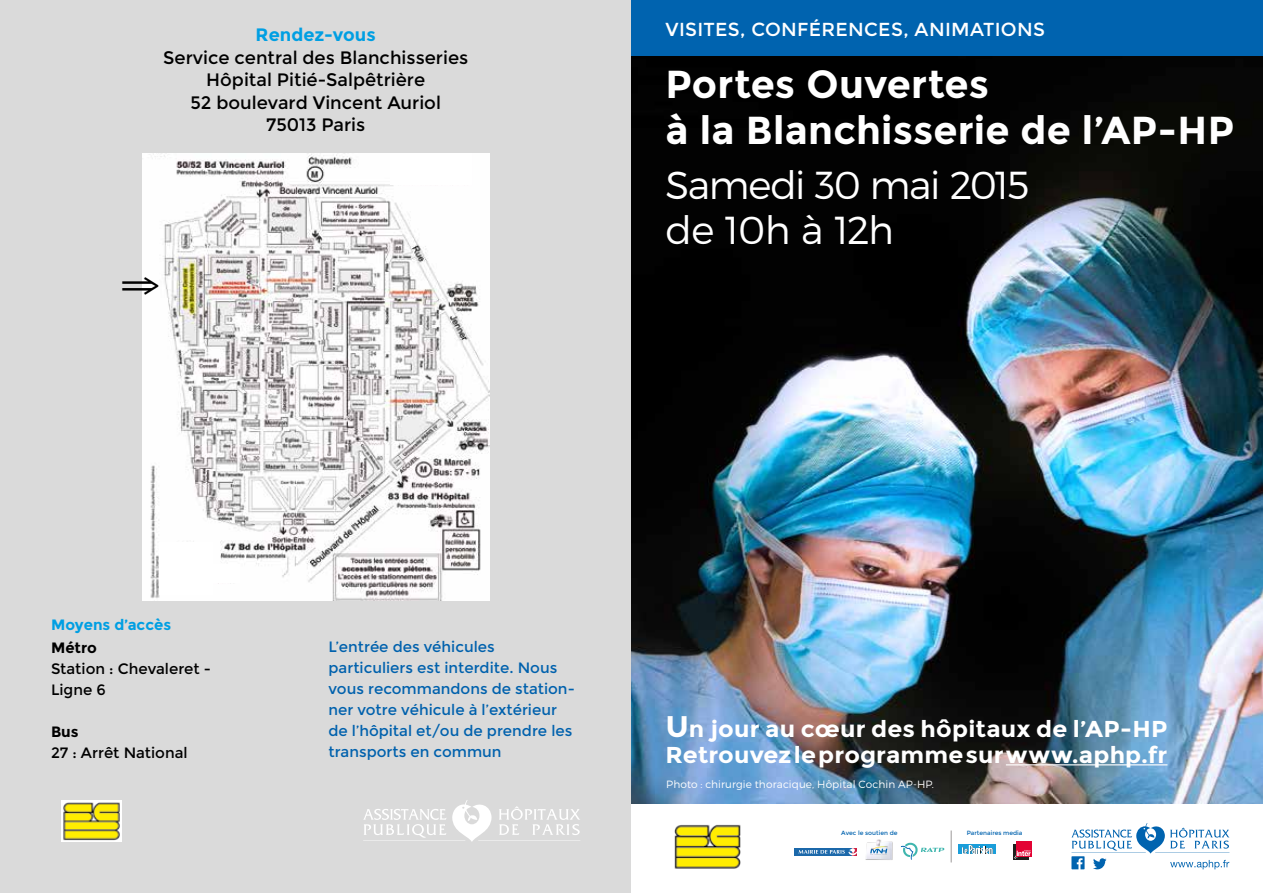
<style>
.page{position:relative;width:1263px;height:893px;background:#fff}
.page>*{position:absolute;margin:0;border:0;box-sizing:border-box;transform-origin:0 0}
.t1{font:700 39px/45.6px "Montserrat";letter-spacing:.005em;color:#fff}
.t2{font:300 39px/45px "Montserrat";letter-spacing:-.04em;color:#fff}
.t3{font:700 22.95px/26.4px "Montserrat";letter-spacing:.005em;color:#fff;scale:1.05 1}
.t4{font:18.75px "Montserrat";letter-spacing:.015em;color:#fff}
.t5{font:18px/22.5px "Montserrat";color:#000;text-align:center}
.t6{font:700 18px "Montserrat";color:#009fe3}
.t7{font:15px/21px "Montserrat";color:#0061ad}
.t8{font:15px/21px "Montserrat";color:#000}
.t9{font:700 15px "Montserrat";color:#009fe3}
.t10{font:700 15px "Montserrat";color:#000}
.t11{font:300 10.5px "Montserrat";letter-spacing:.005em;color:#fff}
.t12{font:6.15px "Montserrat";color:#0063af}
.s1{font-size:29.85px}
</style>
<div class="page">
<div style="left:0;top:0;width:631px;height:893px;background:#dadada"></div>
<img style="left:142px;top:153px;width:347px;height:447px">
<div style="left:390px;top:153px;width:82px;height:32px;background:#fff"></div>
<div style="left:159px;top:543px;width:54px;height:52px;background:#fff"></div>
<div style="left:208px;top:564px;width:32px;height:19px;background:#fff"></div>
<img style="left:631px;top:55px;width:632px;height:749px">
<div style="left:631px;top:0;width:632px;height:55px;background:#0063af"></div>
<svg style="left:1071px;top:823px;width:158px;height:46px"></svg>
<div style="left:794px;top:848px;width:62px;height:7px;background:#1b68aa"></div>
<svg style="left:799px;top:848px;width:58px;height:7px"></svg>
<svg style="left:901px;top:843px;width:43px;height:17px"></svg>
<img style="left:877px;top:839px;width:16px;height:21px">
<svg style="left:865px;top:840px;width:27px;height:20px"></svg>
<div style="left:1013px;top:844px;width:15px;height:16px;background:#1e1e1c"></div>
<div style="left:1016px;top:841px;width:15px;height:16px;background:#e30334"></div>
<svg style="left:1014px;top:850px;width:16px;height:9px"></svg>
<div style="left:958px;top:845px;width:38px;height:9px;background:#1a9eda"></div>
<svg style="left:962px;top:845px;width:31px;height:9px"></svg>
<hr style="left:951px;top:830px;width:1px;height:32px;background:#9c9a9a">
<img style="left:674px;top:824px;width:67px;height:45px">
<svg style="left:363px;top:800px;width:217px;height:42px"></svg>
<hr style="left:1006px;top:764px;width:161px;height:1px;background:#fff">
<img style="left:61px;top:801px;width:61px;height:41px">
<svg style="left:142px;top:277px;width:16px;height:17px"></svg>
<p class="t6" style="left:256px;top:24px;width:122px">Rendez-vous</p>
<p class="t5" style="left:163px;top:46px;width:306px">Service central des Blanchisseries<br>Hôpital Pitié-Salpêtrière<br>52 boulevard Vincent Auriol<br>75013 Paris</p>
<p class="t4" style="left:665px;top:19px;width:381px">VISITES, CONFÉRENCES, ANIMATIONS</p>
<h1 class="t1" style="left:665px;top:62px;width:570px">Portes Ouvertes<br>à la Blanchisserie de l’AP-HP</h1>
<h1 class="t2" style="left:665px;top:162px;width:366px">Samedi 30 mai 2015 de 10h à 12h</h1>
<p class="t9" style="left:51px;top:616px;width:122px">Moyens d’accès</p>
<p class="t10" style="left:51px;top:638px;width:47px">Métro</p>
<p class="t8" style="left:51px;top:658px;width:161px">Station : Chevaleret -<br>Ligne 6</p>
<p class="t10" style="left:51px;top:722px;width:29px">Bus</p>
<p class="t8" style="left:51px;top:742px;width:138px">27 : Arrêt National</p>
<p class="t7" style="left:328px;top:636px;width:248px">L’entrée des véhicules particuliers est interdite. Nous vous recommandons de station&shy;ner votre véhicule à l’extérieur de l’hôpital et/ou de prendre les transports en commun</p>
<h2 class="t3" style="left:665px;top:715px;width:480px"><span class="s1">U</span>n jour au cœur des hôpitaux de l’AP-HP<br>Retrouvez leprogramme sur www.aphp.fr</h2>
<p class="t11" style="left:666px;top:777px;width:269px">Photo : chirurgie thoracique, Hôpital Cochin AP-HP.</p>
<p class="t12" style="left:841px;top:829px;width:58px">Avec le soutien de</p>
<p class="t12" style="left:967px;top:829px;width:57px">Partenaires media</p>
</div>
